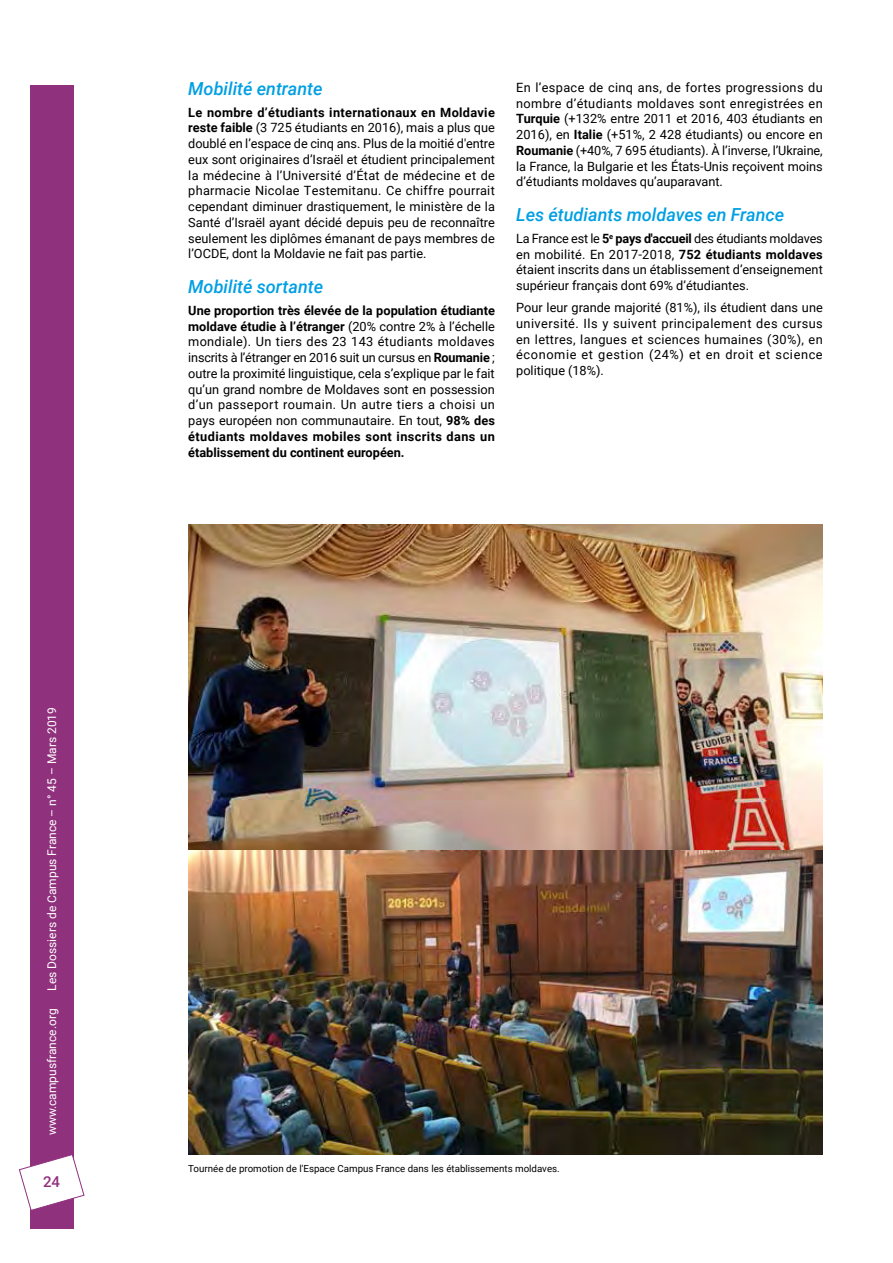
<style>
.page{position:relative;width:893px;height:1263px;background:#fff}
.page>*{position:absolute;margin:0;border:0;box-sizing:border-box;transform-origin:0 0}
.t1{font:italic 500 18px "Roboto";color:#009fe3}
.t2{font:500 15px "Roboto";color:#90317d}
.t3{font:12.75px/15.8px "Roboto";color:#000;text-align:justify}
.t4{font:12px "Roboto";color:#fff}
.t5{font:9.75px "Roboto";color:#000}
.s1{font-weight:700}
</style>
<div class="page">
<img style="left:188px;top:525px;width:635px;height:630px">
<div style="left:30px;top:85px;width:44px;height:1144px;background:#90317d"></div>
<svg style="left:18px;top:1155px;width:67px;height:55px"></svg>
<p class="t4" style="left:44px;top:991px;width:285px;rotate:-90deg">Les Dossiers de Campus France – n° 45 – Mars 2019</p>
<p class="t4" style="left:44px;top:1135px;width:128px;rotate:-90deg">www.campusfrance.org</p>
<p class="t2" style="left:43px;top:1171px;width:19px">24</p>
<h1 class="t1" style="left:188px;top:76px;width:136px">Mobilité entrante</h1>
<p class="t3" style="left:188px;top:104px;width:308px"><span class="s1">Le nombre d’étudiants internationaux en Moldavie reste faible</span> (3 725 étudiants en 2016), mais a plus que doublé en l’espace de cinq ans. Plus de la moitié d'entre eux sont originaires d’Israël et étudient principalement la médecine à l’Université d’État de médecine et de pharmacie Nicolae Testemitanu. Ce chiffre pourrait cependant diminuer drastiquement, le ministère de la Santé d’Israël ayant décidé depuis peu de reconnaître seulement les diplômes émanant de pays membres de l’OCDE, dont la Moldavie ne fait pas partie.</p>
<h1 class="t1" style="left:188px;top:274px;width:136px">Mobilité sortante</h1>
<p class="t3" style="left:188px;top:302px;width:308px"><span class="s1">Une proportion très élevée de la population étudiante moldave étudie à l’étranger</span> (20% contre 2% à l’échelle mondiale). Un tiers des 23 143 étudiants moldaves inscrits à l’étranger en 2016 suit un cursus en <span class="s1">Roumanie</span> ; outre la proximité linguistique, cela s’explique par le fait qu’un grand nombre de Moldaves sont en possession d’un passeport roumain. Un autre tiers a choisi un pays européen non communautaire. En tout, <span class="s1">98% des étudiants moldaves mobiles sont inscrits dans un établissement du continent européen.</span></p>
<p class="t3" style="left:516px;top:79px;width:308px">En l’espace de cinq ans, de fortes progressions du nombre d’étudiants moldaves sont enregistrées en <span class="s1">Turquie</span> (+132% entre 2011 et 2016, 403 étudiants en 2016), en <span class="s1">Italie</span> (+51%, 2 428 étudiants) ou encore en <span class="s1">Roumanie</span> (+40%, 7 695 étudiants). À l’inverse, l’Ukraine, la France, la Bulgarie et les États-Unis reçoivent moins d’étudiants moldaves qu’auparavant.</p>
<h1 class="t1" style="left:516px;top:202px;width:269px">Les étudiants moldaves en France</h1>
<p class="t3" style="left:516px;top:230px;width:308px">La France est le <span class="s1">5</span><sup>e</sup> <span class="s1">pays d'accueil</span> des étudiants moldaves en mobilité. En 2017-2018, <span class="s1">752 étudiants moldaves </span>étaient inscrits dans un établissement d’enseignement supérieur français dont 69% d’étudiantes.</p>
<p class="t3" style="left:516px;top:299px;width:308px">Pour leur grande majorité (81%), ils étudient dans une université. Ils y suivent principalement des cursus en lettres, langues et sciences humaines (30%), en économie et gestion (24%) et en droit et science politique (18%).</p>
<p class="t5" style="left:188px;top:1162px;width:373px">Tournée de promotion de l'Espace Campus France dans les établissements moldaves.</p>
</div>
